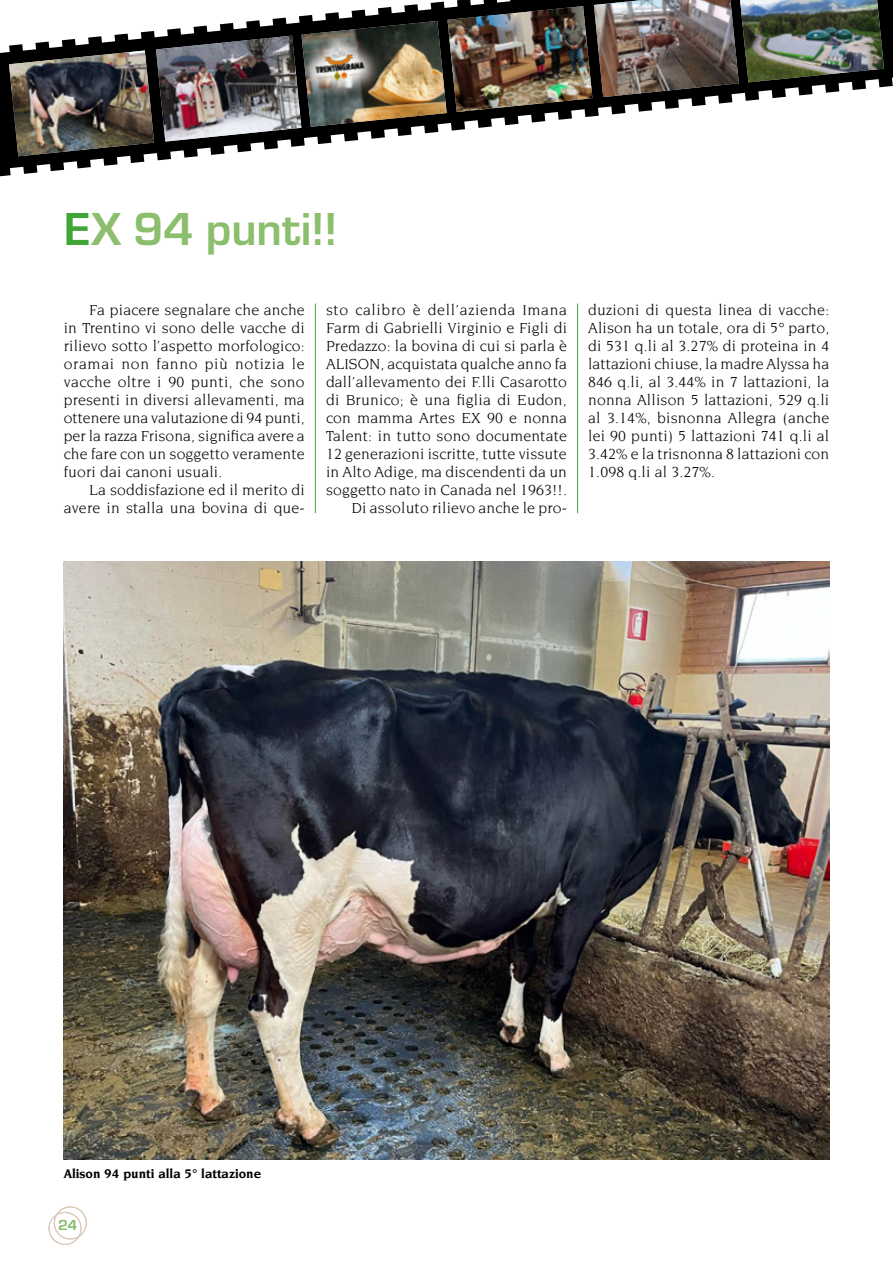
<style>
.page{position:relative;width:893px;height:1263px;background:#fff}
.page>*{position:absolute;margin:0;border:0;box-sizing:border-box;transform-origin:0 0}
.t1{font:700 48px "Eurostile";color:#8bbe6d}
.t2{font:15.75px/18px "Novarese Std";letter-spacing:.01em;color:#000;text-align:justify}
.t3{font:500 15px "Eurostile";color:#8bbe6d}
.t4{font:700 13.5px "Novarese Std";color:#000}
.s1{color:#3fa535}
</style>
<div class="page">
<div style="left:48px;top:1212px;width:34px;height:33px;border:1px solid #dac9b6;border-radius:50%"></div>
<div style="left:54px;top:1206px;width:33px;height:33px;border:1px solid #dac9b6;border-radius:50%"></div>
<hr style="left:577px;top:304px;width:1px;height:209px;background:#3fa535">
<hr style="left:315px;top:304px;width:1px;height:209px;background:#3fa535">
<svg style="left:0;top:72px;width:893px;height:105px"></svg>
<svg style="left:0;top:0;width:893px;height:65px"></svg>
<img style="left:9px;top:0;width:875px;height:156px">
<img style="left:9px;top:51px;width:145px;height:105px">
<img style="left:64px;top:561px;width:765px;height:598px">
<h1 class="t1" style="left:64px;top:195px;width:276px"><span class="s1">E</span>X 94 punti!!</h1>
<p class="t2" style="left:64px;top:301px;width:243px;text-indent:26px">Fa piacere segnalare che anche in Trentino vi sono delle vacche di rilievo sotto l’aspetto morfologico: oramai non fanno più notizia le vacche oltre i 90 punti, che sono presenti in diversi allevamenti, ma ottenere una valutazione di 94 punti, per la razza Frisona, significa avere a che fare con un soggetto veramente fuori dai canoni usuali.</p>
<p class="t2" style="left:64px;top:481px;width:243px;text-align:right">La soddisfazione ed il merito di avere in stalla una bovina di que-</p>
<p class="t2" style="left:326px;top:301px;width:243px;text-align:right">sto calibro è dell’azienda Imana Farm di Gabrielli Virginio e Figli di Predazzo: la bovina di cui si parla è ALISON, acquistata qualche anno fa dall’allevamento dei F.lli Casarotto di Brunico; è una figlia di Eudon, con mamma Artes EX 90 e nonna Talent: in tutto sono documentate 12 generazioni iscritte, tutte vissute in Alto Adige, ma discendenti da un soggetto nato in Canada nel 1963!!.<br>Di assoluto rilievo anche le pro-</p>
<p class="t2" style="left:588px;top:301px;width:243px">duzioni di questa linea di vacche:<br>Alison ha un totale, ora di 5° parto, di 531 q.li al 3.27% di proteina in 4 lattazioni chiuse, la madre Alyssa ha 846 q.li, al 3.44% in 7 lattazioni, la nonna Allison 5 lattazioni, 529 q.li al 3.14%, bisnonna Allegra (anche lei 90 punti) 5 lattazioni 741 q.li al 3.42% e la trisnonna 8 lattazioni con 1.098 q.li al 3.27%.</p>
<p class="t4" style="left:64px;top:1166px;width:199px">Alison 94 punti alla 5° lattazione</p>
<p class="t3" style="left:58px;top:1214px;width:20px">24</p>
</div>
